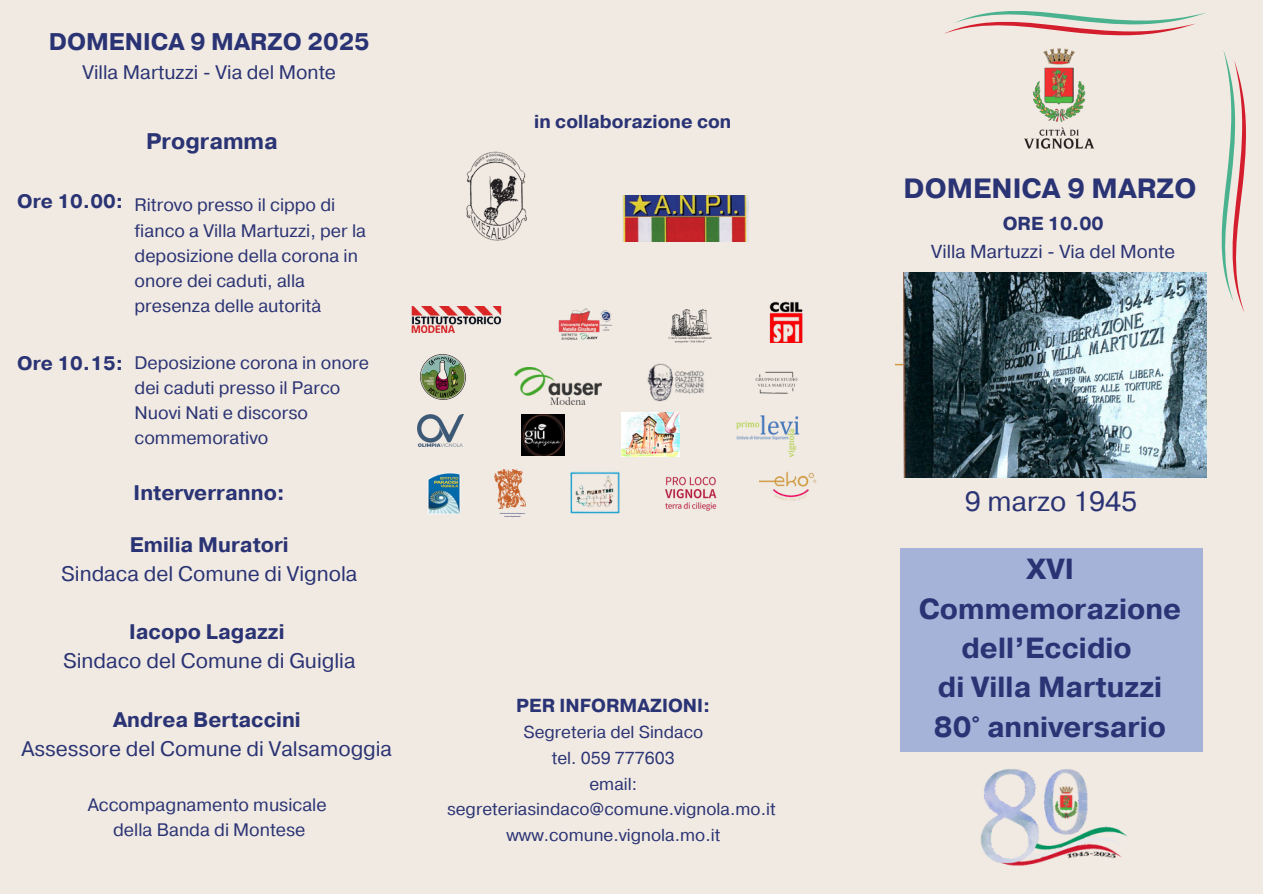
<style>
.page{position:relative;width:1263px;height:894px;background:#fff}
.page>*{position:absolute;margin:0;border:0;box-sizing:border-box;transform-origin:0 0}
.t1{font:700 28.95px/39.3px "Pragmatica";color:#2a3374;text-align:center}
.t2{font:700 27.75px "Pragmatica";color:#2a3374}
.t3{font:27.75px "Pragmatica";color:#2a3374}
.t4{font:700 24px "Pragmatica";color:#2a3374}
.t5{font:700 22.5px "Pragmatica";color:#2a3374}
.t6{font:21px/29px "Pragmatica";color:#2a3374;text-align:center}
.t7{font:700 21px "Pragmatica";color:#2a3374}
.t8{font:19.5px "Pragmatica";color:#2a3374}
.t9{font:700 19.5px "Pragmatica";color:#2a3374}
.t10{font:18.75px/28.2px "Pragmatica";color:#2a3374;text-align:center}
.t11{font:700 18.75px "Pragmatica";color:#2a3374}
.t12{font:700 18.6px "Pragmatica";color:#2a3374}
.t13{font:18px/25.2px "Pragmatica";color:#2a3374}
.t14{font:17.25px/25.8px "Pragmatica";color:#2a3374;text-align:center}
.t15{font:700 1.65px "Pragmatica";color:#2a3374}
.s1{font-weight:700}
</style>
<div class="page">
<div style="left:0;top:0;width:1263px;height:893px;background:#f1eae2"></div>
<img style="left:970px;top:751px;width:162px;height:115px">
<svg style="left:944px;top:11px;width:262px;height:25px"></svg>
<svg style="left:1221px;top:50px;width:25px;height:263px"></svg>
<div style="left:900px;top:548px;width:302px;height:203px;background:#a5b3d9"></div>
<img style="left:466px;top:152px;width:61px;height:89px">
<img style="left:623px;top:195px;width:126px;height:46px">
<img style="left:895px;top:351px;width:9px;height:38px">
<img style="left:904px;top:272px;width:302px;height:205px">
<img style="left:1010px;top:21px;width:100px;height:128px">
<img style="left:420px;top:354px;width:46px;height:46px">
<img style="left:665px;top:476px;width:52px;height:35px">
<img style="left:411px;top:306px;width:90px;height:26px">
<img style="left:558px;top:308px;width:54px;height:32px">
<img style="left:668px;top:309px;width:44px;height:33px">
<img style="left:769px;top:301px;width:34px;height:41px">
<img style="left:418px;top:414px;width:46px;height:32px">
<img style="left:760px;top:471px;width:57px;height:30px">
<img style="left:755px;top:371px;width:43px;height:23px">
<img style="left:522px;top:414px;width:43px;height:41px">
<img style="left:647px;top:363px;width:57px;height:38px">
<img style="left:622px;top:412px;width:57px;height:44px">
<img style="left:570px;top:471px;width:50px;height:43px">
<img style="left:737px;top:415px;width:63px;height:42px">
<img style="left:428px;top:473px;width:32px;height:41px">
<img style="left:515px;top:367px;width:86px;height:37px">
<img style="left:494px;top:469px;width:32px;height:39px">
<h5 class="t4" style="left:49px;top:26px;width:323px">DOMENICA 9 MARZO 2025</h5>
<h5 class="t8" style="left:83px;top:59px;width:255px">Villa Martuzzi - Via del Monte</h5>
<p class="t5" style="left:146px;top:126px;width:133px">Programma</p>
<p class="t9" style="left:17px;top:188px;width:108px">Ore 10.00:</p>
<p class="t13" style="left:135px;top:193px;width:233px">Ritrovo presso il cippo di fianco a Villa Martuzzi, per la deposizione della corona in onore dei caduti, alla presenza delle autorità</p>
<p class="t9" style="left:17px;top:350px;width:108px">Ore 10.15:</p>
<p class="t13" style="left:135px;top:350px;width:236px">Deposizione corona in onore dei caduti presso il Parco<br>Nuovi Nati e discorso commemorativo</p>
<p class="t7" style="left:134px;top:479px;width:153px">Interverranno:</p>
<p class="t6" style="left:61px;top:531px;width:298px"><span class="s1">Emilia Muratori<br></span>Sindaca del Comune di Vignola</p>
<p class="t6" style="left:63px;top:618px;width:294px"><span class="s1">Iacopo Lagazzi<br></span>Sindaco del Comune di Guiglia</p>
<p class="t6" style="left:22px;top:705px;width:372px"><span class="s1">Andrea Bertaccini<br></span>Assessore del Comune di Valsamoggia</p>
<p class="t13" style="left:88px;top:792px;width:240px;text-align:center">Accompagnamento musicale della Banda di Montese</p>
<h5 class="t12" style="left:534px;top:109px;width:199px">in collaborazione con</h5>
<p class="t15" style="left:500px;top:512px;width:26px">Istituto di Istruzione Superiore</p>
<p class="t15" style="left:504px;top:514px;width:18px">Lazzaro Spallanzani</p>
<h4 class="t11" style="left:516px;top:692px;width:196px">PER INFORMAZIONI:</h4>
<h4 class="t14" style="left:523px;top:719px;width:181px">Segreteria del Sindaco</h4>
<h6 class="t14" style="left:552px;top:745px;width:125px">tel. 059 777603</h6>
<h6 class="t14" style="left:447px;top:771px;width:330px">email: segreteriasindaco@comune.vignola.mo.it</h6>
<h6 class="t14" style="left:506px;top:823px;width:215px">www.comune.vignola.mo.it</h6>
<h4 class="t2" style="left:904px;top:170px;width:294px">DOMENICA 9 MARZO</h4>
<h4 class="t10" style="left:931px;top:210px;width:245px"><span class="s1">ORE 10.00<br></span>Villa Martuzzi - Via del Monte</h4>
<h3 class="t3" style="left:965px;top:482px;width:174px">9 marzo 1945</h3>
<h6 class="t1" style="left:919px;top:550px;width:264px">XVI<br>Commemorazione dell’Eccidio<br>di Villa Martuzzi<br>80° anniversario</h6>
</div>
